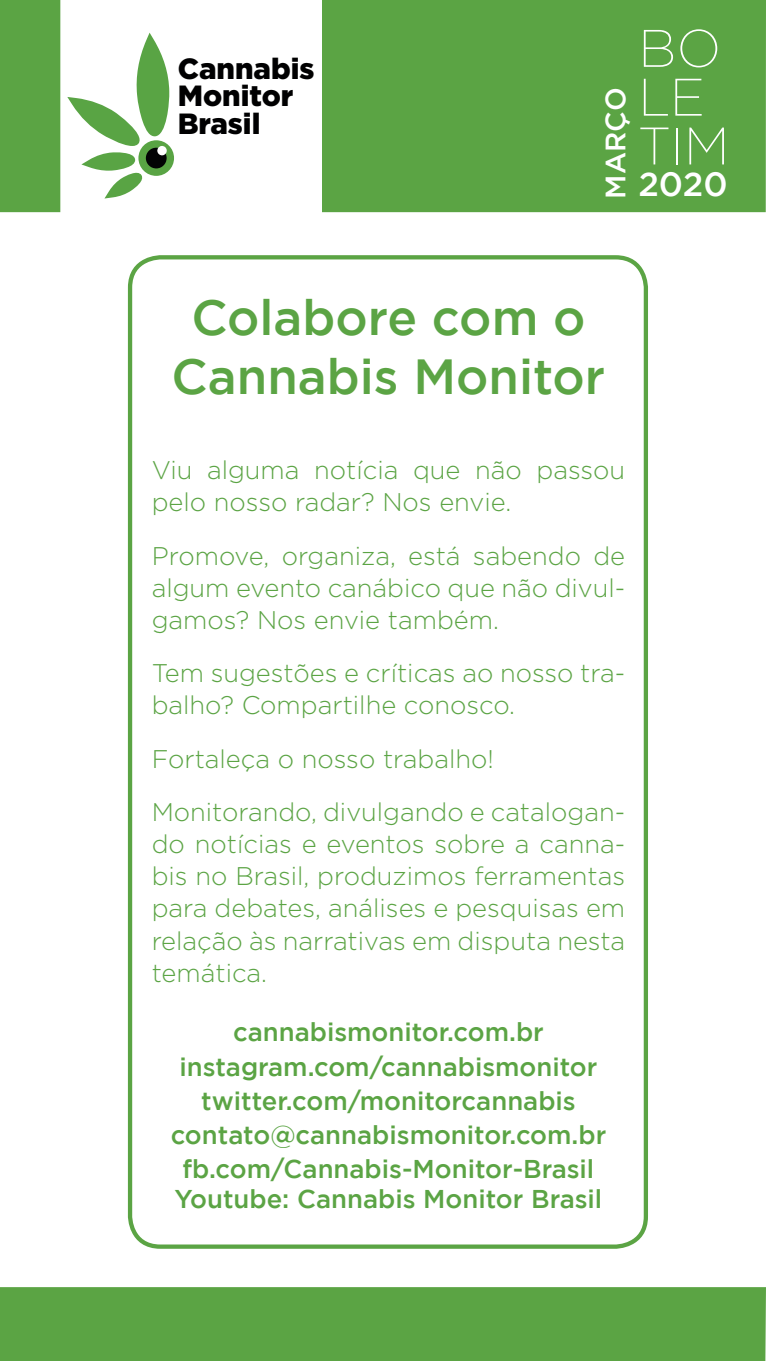
<style>
.page{position:relative;width:766px;height:1361px;background:#fff}
.page>*{position:absolute;margin:0;border:0;box-sizing:border-box;transform-origin:0 0}
.t1{font:200 52.7px/48.8px "Gotham";color:#fff}
.t2{font:500 49.2px/59.1px "Gotham";color:#5ba444;text-align:center}
.t3{font:500 33.5px "Gotham";color:#fff}
.t4{font:900 29.2px/27.3px "Gotham";color:#000001}
.t5{font:500 28px "Gotham";color:#fff}
.t6{font:500 25.7px/34.2px "Gotham";color:#5ba444;text-align:center}
.t7{font:300 25.5px/32.1px "Gotham";color:#5ba444}
</style>
<div class="page">
<div style="left:337px;top:15px;width:413px;height:182px;background:#5ba444"></div>
<div style="left:322px;top:0;width:443px;height:212px;border:30px solid #5ba444"></div>
<div style="left:0;top:0;width:60px;height:212px;border:30px solid #5ba444"></div>
<div style="left:15px;top:1287px;width:750px;height:74px;background:#5ba444"></div>
<svg style="left:67px;top:33px;width:102px;height:165px"></svg>
<div style="left:138px;top:140px;width:36px;height:36px;background:#59a444;border-radius:50%"></div>
<div style="left:146px;top:148px;width:20px;height:20px;background:#020304;border-radius:50%"></div>
<div style="left:157px;top:146px;width:10px;height:10px;background:#fff;border-radius:4px"></div>
<div style="left:128px;top:255px;width:519px;height:993px;border:4px solid #5ba444;border-radius:30px"></div>
<p class="t4" style="left:178px;top:54px;width:138px">Cannabis<br>Monitor<br>Brasil</p>
<p class="t5" style="left:599px;top:199px;width:113px;rotate:-90deg">MARÇO</p>
<h1 class="t1" style="left:638px;top:23px;width:93px">BO<br>LE<br>TIM</h1>
<h3 class="t3" style="left:638px;top:165px;width:91px">2020</h3>
<h2 class="t2" style="left:171px;top:287px;width:435px">Colabore com o<br>Cannabis Monitor</h2>
<p class="t7" style="left:152px;top:454px;width:475px">Viu alguma notícia que não passou pelo nosso radar? Nos envie.</p>
<p class="t7" style="left:152px;top:539px;width:475px;text-align:justify">Promove, organiza, está sabendo de algum evento canábico que não divul&shy;gamos? Nos envie também.</p>
<p class="t7" style="left:152px;top:657px;width:475px">Tem sugestões e críticas ao nosso tra&shy;balho? Compartilhe conosco.</p>
<p class="t7" style="left:152px;top:731px;width:475px;line-height:53.3px">Fortaleça o nosso trabalho!<br>Monitorando, divulgando e catalogan-</p>
<p class="t7" style="left:152px;top:828px;width:475px;text-align:justify">do notícias e eventos sobre a canna&shy;bis no Brasil, produzimos ferramentas para debates, análises e pesquisas em relação às narrativas em disputa nesta temática.</p>
<p class="t6" style="left:171px;top:1014px;width:437px">cannabismonitor.com.br instagram.com/cannabismonitor twitter.com/monitorcannabis contato@cannabismonitor.com.br fb.com/Cannabis-Monitor-Brasil</p>
<p class="t6" style="left:175px;top:1181px;width:429px">Youtube: Cannabis Monitor Brasil</p>
</div>
